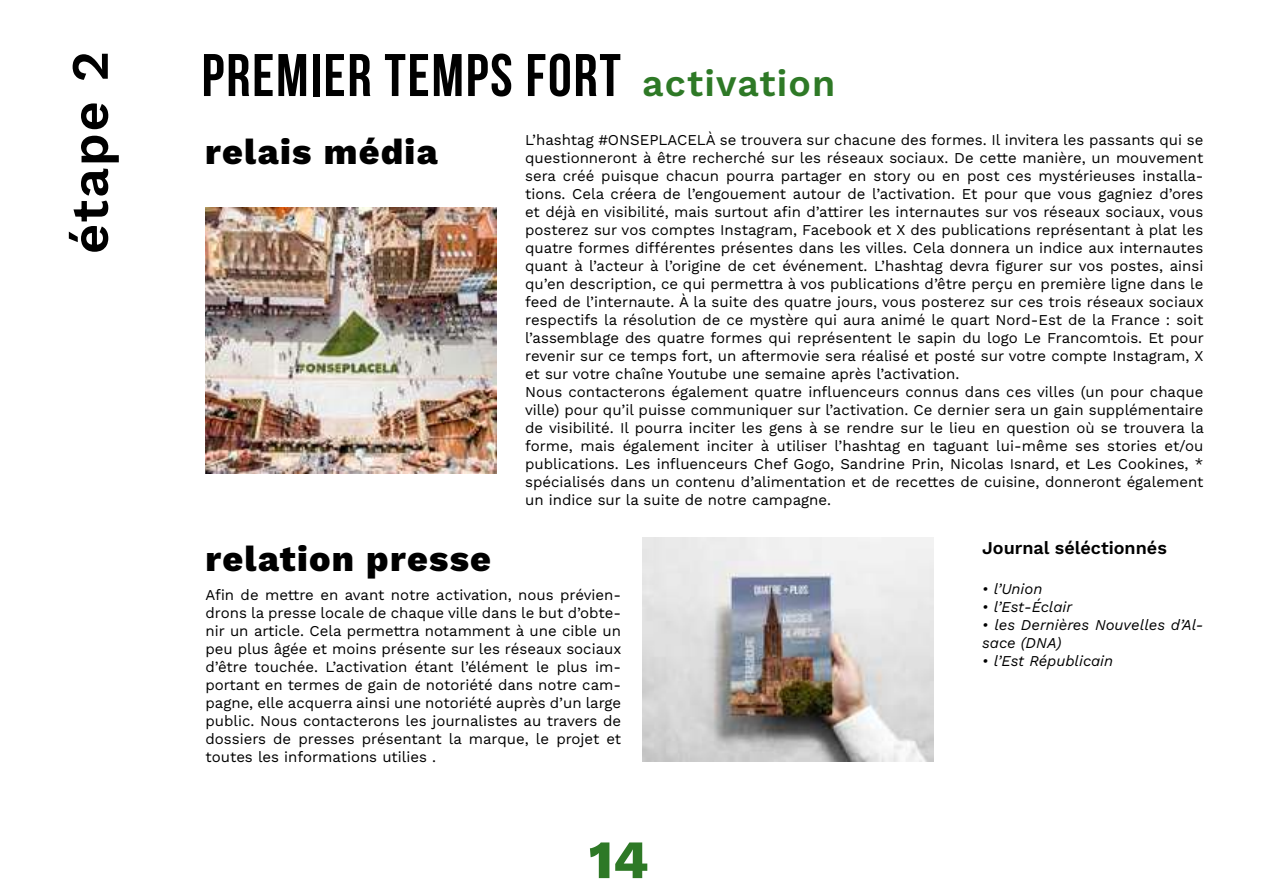
<style>
.page{position:relative;width:1263px;height:893px;background:#fff}
.page>*{position:absolute;margin:0;border:0;box-sizing:border-box;transform-origin:0 0}
.t1{font:700 60px "Bebas Neue";letter-spacing:.03em;color:#000}
.t2{font:54px "Work Sans";color:#2e7926}
.t3{font:52.5px "Work Sans";letter-spacing:.03em;color:#000}
.t4{font:36px "Work Sans";letter-spacing:.035em;color:#000}
.t5{font:18px "Work Sans";color:#000}
.t6{font:15px/18px "Work Sans";color:#000}
.t7{font:italic 15px/18px "Work Sans";color:#000}
.s1{font-family:"Work Sans";font-weight:400;font-size:37.5px;color:#2e7926}
</style>
<div class="page">
<img style="left:642px;top:537px;width:291px;height:225px">
<img style="left:205px;top:208px;width:291px;height:266px">
<h3 class="t3" style="left:50px;top:254px;width:204px;rotate:-90deg">étape 2</h3>
<h1 class="t1" style="left:202px;top:42px;width:635px">PREMIER TEMPS FORT <span class="s1">activation</span></h1>
<p class="t6" style="left:525px;top:131px;width:680px">L’hashtag #ONSEPLACELÀ se trouvera sur chacune des formes. Il invitera les passants qui se questionneront à être recherché sur les réseaux sociaux. De cette manière, un mouvement sera créé puisque chacun pourra partager en story ou en post ces mystérieuses installa&shy;tions. Cela créera de l’engouement autour de l’activation. Et pour que vous gagniez d’ores et déjà en visibilité, mais surtout afin d’attirer les internautes sur vos réseaux sociaux, vous posterez sur vos comptes Instagram, Facebook et X des publications représentant à plat les quatre formes différentes présentes dans les villes. Cela donnera un indice aux internautes quant à l’acteur à l’origine de cet événement. L’hashtag devra figurer sur vos postes, ainsi qu’en description, ce qui permettra à vos publications d’être perçu en première ligne dans le feed de l’internaute. À la suite des quatre jours, vous posterez sur ces trois réseaux sociaux respectifs la résolution de ce mystère qui aura animé le quart Nord-Est de la France : soit l’assemblage des quatre formes qui représentent le sapin du logo Le Francomtois. Et pour revenir sur ce temps fort, un aftermovie sera réalisé et posté sur votre compte Instagram, X et sur votre chaîne Youtube une semaine après l’activation.<br>Nous contacterons également quatre influenceurs connus dans ces villes (un pour chaque ville) pour qu’il puisse communiquer sur l’activation. Ce dernier sera un gain supplémentaire de visibilité. Il pourra inciter les gens à se rendre sur le lieu en question où se trouvera la forme, mais également inciter à utiliser l’hashtag en taguant lui-même ses stories et/ou publications. Les influenceurs Chef Gogo, Sandrine Prin, Nicolas Isnard, et Les Cookines, * spécialisés dans un contenu d’alimentation et de recettes de cuisine, donneront également un indice sur la suite de notre campagne.</p>
<h3 class="t4" style="left:205px;top:124px;width:234px">relais média</h3>
<h3 class="t4" style="left:205px;top:531px;width:287px">relation presse</h3>
<p class="t6" style="left:205px;top:585px;width:417px;text-align:justify">Afin de mettre en avant notre activation, nous prévien&shy;drons la presse locale de chaque ville dans le but d’obte&shy;nir un article. Cela permettra notamment à une cible un peu plus âgée et moins présente sur les réseaux sociaux d’être touchée. L’activation étant l’élément le plus im&shy;portant en termes de gain de notoriété dans notre cam&shy;pagne, elle acquerra ainsi une notoriété auprès d’un large public. Nous contacterons les journalistes au travers de dossiers de presses présentant la marque, le projet et toutes les informations utilies .</p>
<h2 class="t2" style="left:589px;top:819px;width:61px">14</h2>
<p class="t5" style="left:982px;top:534px;width:186px">Journal séléctionnés</p>
<p class="t7" style="left:982px;top:578px;width:62px">• l’Union</p>
<p class="t7" style="left:982px;top:596px;width:91px">• l’Est-Éclair</p>
<p class="t7" style="left:982px;top:614px;width:223px">• les Dernières Nouvelles d’Al&shy;sace (DNA)</p>
<p class="t7" style="left:982px;top:650px;width:132px">• l’Est Républicain</p>
</div>
